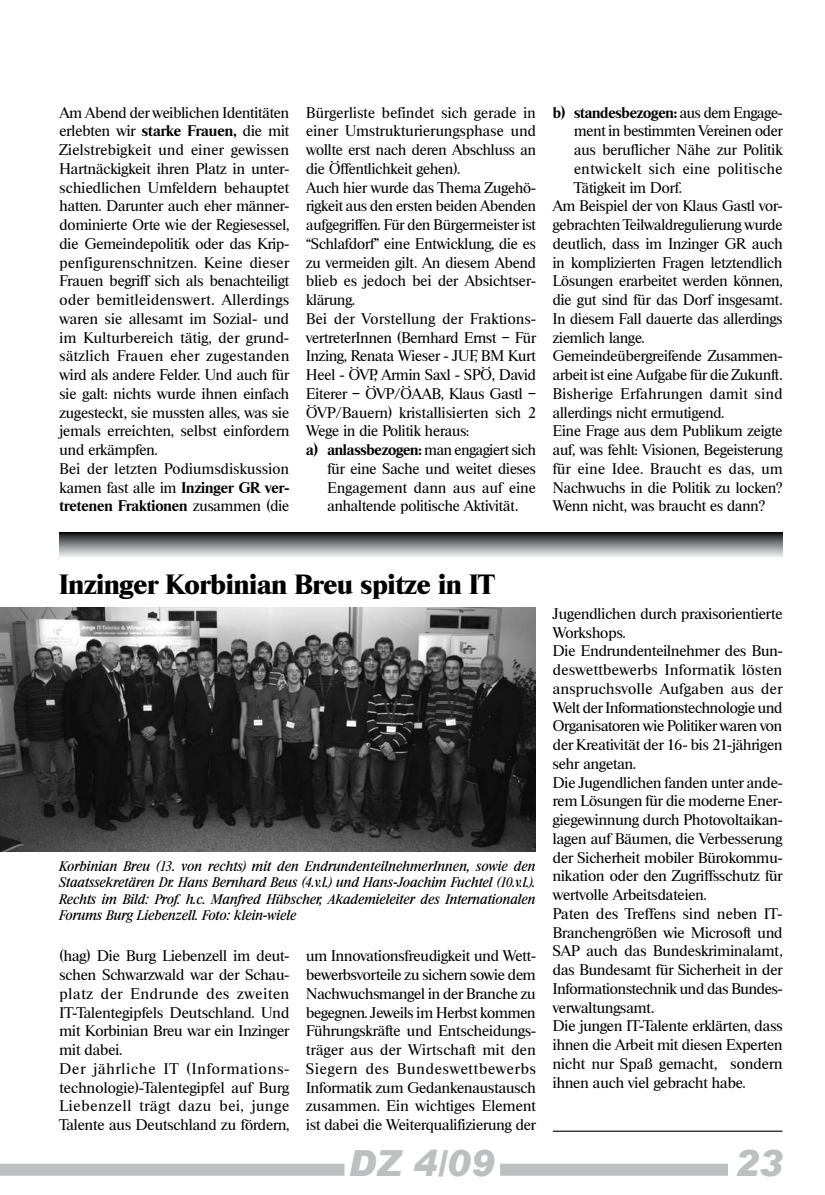
<style>
.page{position:relative;width:825px;height:1195px;background:#fff}
.page>*{position:absolute;margin:0;border:0;box-sizing:border-box;transform-origin:0 0}
.t1{font:italic 900 36px "Arial";color:#bebfc1}
.t2{font:700 27px "Riccione";color:#000}
.t3{font:15px/18.8px "Riccione";color:#000}
.t4{font:15px "Riccione";color:#000;scale:.96 1}
.t5{font:600 15px "Riccione";letter-spacing:-.01em;color:#000;scale:.96 1}
.t6{font:15px "Riccione";letter-spacing:.025em;color:#000;scale:.96 1}
.t7{font:15px "Riccione";letter-spacing:.03em;color:#000;scale:.96 1}
.t8{font:15px "Riccione";letter-spacing:.02em;color:#000;scale:.96 1}
.t9{font:15px "Riccione";letter-spacing:.035em;color:#000;scale:.96 1}
.t10{font:15px "Riccione";letter-spacing:.04em;color:#000;scale:.96 1}
.t11{font:italic 13.5px/16.5px "Riccione";color:#000;text-align:justify}
.s1{font-weight:600}
.s2{font-weight:400}
</style>
<div class="page">
<div style="left:500px;top:1164px;width:228px;height:12px;background:#bebfc1"></div>
<div style="left:0;top:1164px;width:344px;height:12px;background:#bebfc1"></div>
<img style="left:0;top:607px;width:536px;height:244px">
<hr style="left:553px;top:1130px;width:229px;height:2px;background:#000">
<div style="left:60px;top:532px;width:722px;height:26px;background:linear-gradient(to bottom,#151516,#f2f4f5)"></div>
<p class="t3" style="left:60px;top:103px;width:231px">Am Abend der weiblichen Identitäten erlebten wir <span class="s1">starke Frauen,</span> die mit Zielstrebigkeit und einer gewissen Hartnäckigkeit ihren Platz in unter&shy;schiedlichen Umfeldern behauptet hatten. Darunter auch eher männer&shy;dominierte Orte wie der Regiesessel, die Gemeindepolitik oder das Krip&shy;penfigurenschnitzen. Keine dieser Frauen begriff sich als benachteiligt oder bemitleidenswert. Allerdings waren sie allesamt im Sozial- und im Kulturbereich tätig, der grund&shy;sätzlich Frauen eher zugestanden wird als andere Felder. Und auch für sie galt: nichts wurde ihnen einfach zugesteckt, sie mussten alles, was sie jemals erreichten, selbst einfordern und erkämpfen.<br>Bei der letzten Podiumsdiskussion kamen fast alle im <span class="s1">Inzinger GR ver&shy;tretenen Fraktionen</span> zusammen (die</p>
<p class="t6" style="left:306px;top:104px;width:241px">Bürgerliste befindet sich gerade in</p>
<p class="t6" style="left:306px;top:122px;width:241px">einer Umstrukturierungsphase und</p>
<p class="t4" style="left:306px;top:141px;width:241px">wollte erst nach deren Abschluss an</p>
<p class="t4" style="left:306px;top:160px;width:162px">die Öffentlichkeit gehen).</p>
<p class="t4" style="left:306px;top:179px;width:241px">Auch hier wurde das Thema Zugehö-</p>
<p class="t4" style="left:306px;top:197px;width:241px">rigkeit aus den ersten beiden Abenden</p>
<p class="t4" style="left:306px;top:216px;width:241px">aufgegriffen. Für den Bürgermeister ist</p>
<p class="t4" style="left:306px;top:235px;width:241px">“Schlafdorf” eine Entwicklung, die es</p>
<p class="t4" style="left:306px;top:254px;width:241px">zu vermeiden gilt. An diesem Abend</p>
<p class="t4" style="left:306px;top:272px;width:241px">blieb es jedoch bei der Absichtser-</p>
<p class="t4" style="left:306px;top:291px;width:52px">klärung.</p>
<p class="t7" style="left:306px;top:310px;width:241px">Bei der Vorstellung der Fraktions-</p>
<p class="t4" style="left:306px;top:329px;width:241px">vertreterInnen (Bernhard Ernst – Für</p>
<p class="t4" style="left:306px;top:347px;width:241px">Inzing, Renata Wieser - JUF, BM Kurt</p>
<p class="t4" style="left:306px;top:366px;width:241px">Heel - ÖVP, Armin Saxl - SPÖ, David</p>
<p class="t4" style="left:306px;top:385px;width:241px">Eiterer – ÖVP/ÖAAB, Klaus Gastl –</p>
<p class="t8" style="left:306px;top:404px;width:241px">ÖVP/Bauern) kristallisierten sich 2</p>
<p class="t4" style="left:306px;top:422px;width:171px">Wege in die Politik heraus:</p>
<p class="t5" style="left:306px;top:441px;width:241px">a) anlassbezogen: <span class="s2">man engagiert sich</span></p>
<p class="t4" style="left:327px;top:460px;width:219px">für eine Sache und weitet dieses</p>
<p class="t8" style="left:327px;top:479px;width:219px">Engagement dann aus auf eine</p>
<p class="t4" style="left:327px;top:497px;width:200px">anhaltende politische Aktivität.</p>
<p class="t5" style="left:553px;top:104px;width:241px">b) standesbezogen: <span class="s2">aus dem Engage-</span></p>
<p class="t4" style="left:574px;top:122px;width:219px">ment in bestimmten Vereinen oder</p>
<p class="t4" style="left:574px;top:141px;width:219px">aus beruflicher Nähe zur Politik</p>
<p class="t10" style="left:574px;top:160px;width:218px">entwickelt sich eine politische</p>
<p class="t4" style="left:574px;top:179px;width:114px">Tätigkeit im Dorf.</p>
<p class="t4" style="left:553px;top:197px;width:241px">Am Beispiel der von Klaus Gastl vor-</p>
<p class="t4" style="left:553px;top:216px;width:241px">gebrachten Teilwaldregulierung wurde</p>
<p class="t4" style="left:553px;top:235px;width:241px">deutlich, dass im Inzinger GR auch</p>
<p class="t4" style="left:553px;top:254px;width:240px">in komplizierten Fragen letztendlich</p>
<p class="t4" style="left:553px;top:272px;width:241px">Lösungen erarbeitet werden können,</p>
<p class="t4" style="left:553px;top:291px;width:241px">die gut sind für das Dorf insgesamt.</p>
<p class="t4" style="left:553px;top:310px;width:241px">In diesem Fall dauerte das allerdings</p>
<p class="t4" style="left:553px;top:329px;width:97px">ziemlich lange.</p>
<p class="t4" style="left:553px;top:347px;width:241px">Gemeindeübergreifende Zusammen-</p>
<p class="t4" style="left:553px;top:366px;width:241px">arbeit ist eine Aufgabe für die Zukunft.</p>
<p class="t9" style="left:553px;top:385px;width:241px">Bisherige Erfahrungen damit sind</p>
<p class="t4" style="left:553px;top:404px;width:180px">allerdings nicht ermutigend.</p>
<p class="t4" style="left:553px;top:422px;width:241px">Eine Frage aus dem Publikum zeigte</p>
<p class="t4" style="left:553px;top:441px;width:241px">auf, was fehlt: Visionen, Begeisterung</p>
<p class="t7" style="left:553px;top:460px;width:241px">für eine Idee. Braucht es das, um</p>
<p class="t4" style="left:553px;top:479px;width:241px">Nachwuchs in die Politik zu locken?</p>
<p class="t4" style="left:553px;top:497px;width:222px">Wenn nicht, was braucht es dann?</p>
<h2 class="t2" style="left:60px;top:569px;width:436px">Inzinger Korbinian Breu spitze in IT</h2>
<p class="t11" style="left:60px;top:857px;width:478px">Korbinian Breu (13. von rechts) mit den EndrundenteilnehmerInnen, sowie den Staatssekretären Dr. Hans Bernhard Beus (4.v.l.) und Hans-Joachim Fuchtel (10.v.l.).<br>Rechts im Bild: Prof. h.c. Manfred Hübscher, Akademieleiter des Internationalen Forums Burg Liebenzell. Foto: klein-wiele</p>
<p class="t3" style="left:60px;top:947px;width:231px">(hag) Die Burg Liebenzell im deut&shy;schen Schwarzwald war der Schau&shy;platz der Endrunde des zweiten<br>IT-Talentegipfels Deutschland. Und mit Korbinian Breu war ein Inzinger mit dabei.<br>Der jährliche IT (Informations&shy;technologie)-Talentegipfel auf Burg<br>Liebenzell trägt dazu bei, junge<br>Talente aus Deutschland zu fördern,</p>
<p class="t3" style="left:306px;top:947px;width:231px;text-align:justify">um Innovationsfreudigkeit und Wett&shy;bewerbsvorteile zu sichern sowie dem Nachwuchsmangel in der Branche zu begegnen. Jeweils im Herbst kommen Führungskräfte und Entscheidungs&shy;träger aus der Wirtschaft mit den Siegern des Bundeswettbewerbs Informatik zum Gedankenaustausch zusammen. Ein wichtiges Element ist dabei die Weiterqualifizierung der</p>
<p class="t3" style="left:553px;top:604px;width:231px">Jugendlichen durch praxisorientierte Workshops.<br>Die Endrundenteilnehmer des Bun&shy;deswettbewerbs Informatik lösten anspruchsvolle Aufgaben aus der Welt der Informationstechnologie und Organisatoren wie Politiker waren von der Kreativität der 16- bis 21-jährigen sehr angetan.<br>Die Jugendlichen fanden unter ande&shy;rem Lösungen für die moderne Ener&shy;giegewinnung durch Photovoltaikan&shy;lagen auf Bäumen, die Verbesserung der Sicherheit mobiler Bürokommu&shy;nikation oder den Zugriffsschutz für wertvolle Arbeitsdateien.<br>Paten des Treffens sind neben IT-Branchengrößen wie Microsoft und SAP auch das Bundeskriminalamt, das Bundesamt für Sicherheit in der Informationstechnik und das Bundes&shy;verwaltungsamt.<br>Die jungen IT-Talente erklärten, dass ihnen die Arbeit mit diesen Experten nicht nur Spaß gemacht, sondern ihnen auch viel gebracht habe.</p>
<h1 class="t1" style="left:348px;top:1141px;width:147px">DZ 4/09</h1>
<h1 class="t1" style="left:734px;top:1141px;width:50px">23</h1>
</div>
